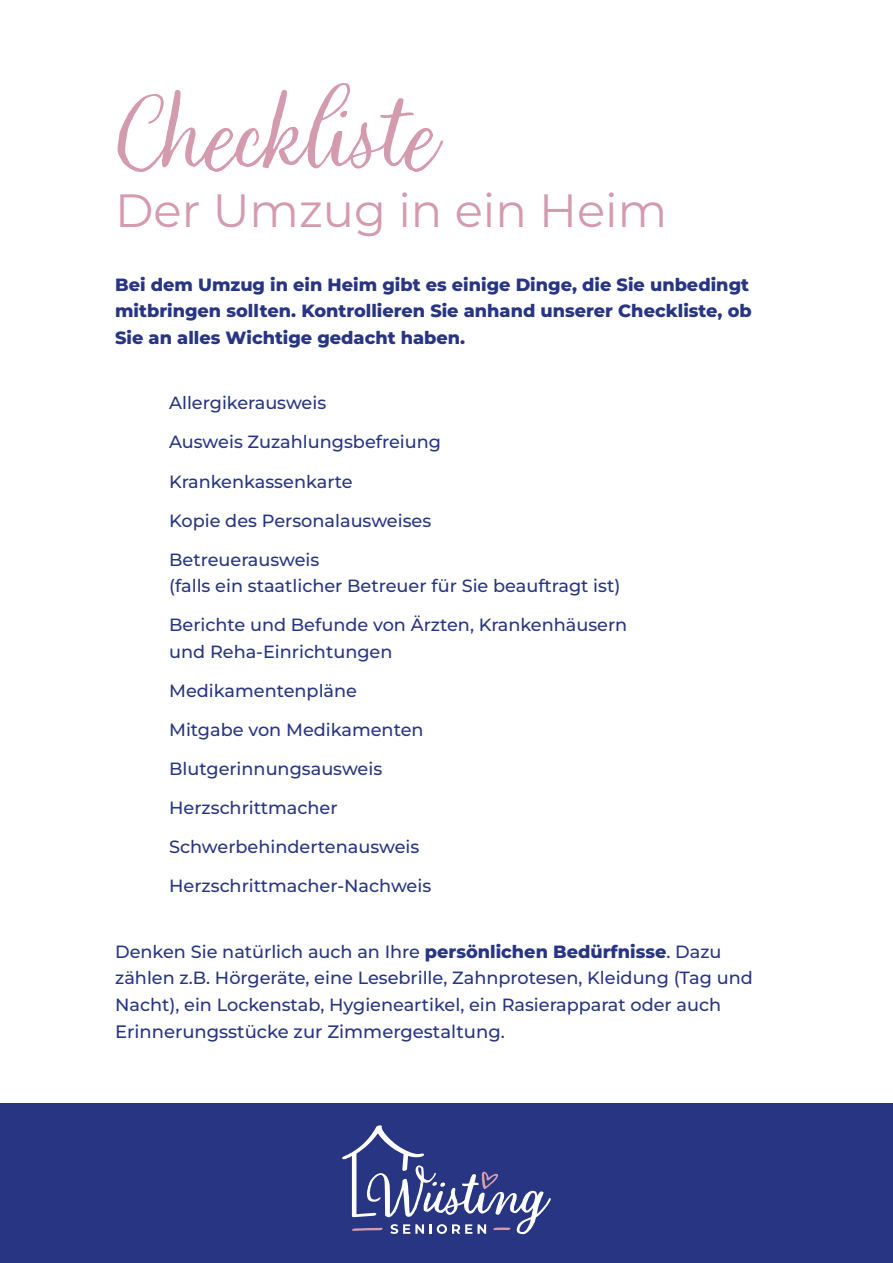
<style>
.page{position:relative;width:893px;height:1263px;background:#fff}
.page>*{position:absolute;margin:0;border:0;box-sizing:border-box;transform-origin:0 0}
.t1{font:119.4px "Looking Flowers Script";color:#d49aae}
.t2{font:46.65px "Montserrat";color:#d49aae}
.t3{font:500 18px "Montserrat";color:#283583}
.t4{font:500 17.7px/26.5px "Montserrat";color:#283583}
.t5{font:800 17.7px/26.5px "Montserrat";color:#283583}
.s1{font-weight:800}
</style>
<div class="page">
<div style="left:0;top:1104px;width:893px;height:159px;background:#283583"></div>
<svg style="left:342px;top:1125px;width:209px;height:109px"></svg>
<h1 class="t1" style="left:115px;top:54px;width:321px">Checkliste</h1>
<h2 class="t2" style="left:115px;top:178px;width:554px">Der Umzug in ein Heim</h2>
<p class="t5" style="left:115px;top:271px;width:638px">Bei dem Umzug in ein Heim gibt es einige Dinge, die Sie unbedingt mitbringen sollten. Kontrollieren Sie anhand unserer Checkliste, ob<br>Sie an alles Wichtige gedacht haben.</p>
<p class="t4" style="left:169px;top:389px;width:159px">Allergikerausweis</p>
<p class="t4" style="left:169px;top:428px;width:273px">Ausweis Zuzahlungsbefreiung</p>
<p class="t4" style="left:169px;top:467px;width:185px">Krankenkassenkarte</p>
<p class="t4" style="left:169px;top:507px;width:264px">Kopie des Personalausweises</p>
<p class="t4" style="left:169px;top:546px;width:453px">Betreuerausweis<br>(falls ein staatlicher Betreuer für Sie beauftragt ist)</p>
<p class="t4" style="left:169px;top:611px;width:460px">Berichte und Befunde von Ärzten, Krankenhäusern und Reha-Einrichtungen</p>
<p class="t4" style="left:169px;top:677px;width:189px">Medikamentenpläne</p>
<p class="t4" style="left:169px;top:716px;width:256px">Mitgabe von Medikamenten</p>
<p class="t4" style="left:169px;top:755px;width:215px">Blutgerinnungsausweis</p>
<p class="t4" style="left:169px;top:794px;width:170px">Herzschrittmacher</p>
<p class="t4" style="left:169px;top:833px;width:252px">Schwerbehindertenausweis</p>
<p class="t4" style="left:169px;top:872px;width:264px">Herzschrittmacher-Nachweis</p>
<p class="t4" style="left:115px;top:938px;width:639px">Denken Sie natürlich auch an Ihre <span class="s1">persönlichen Bedürfnisse</span>. Dazu zählen z.B. Hörgeräte, eine Lesebrille, Zahnprotesen, Kleidung (Tag und<br>Nacht), ein Lockenstab, Hygieneartikel, ein Rasierapparat oder auch</p>
<p class="t3" style="left:115px;top:1019px;width:391px">Erinnerungsstücke zur Zimmergestaltung.</p>
</div>
